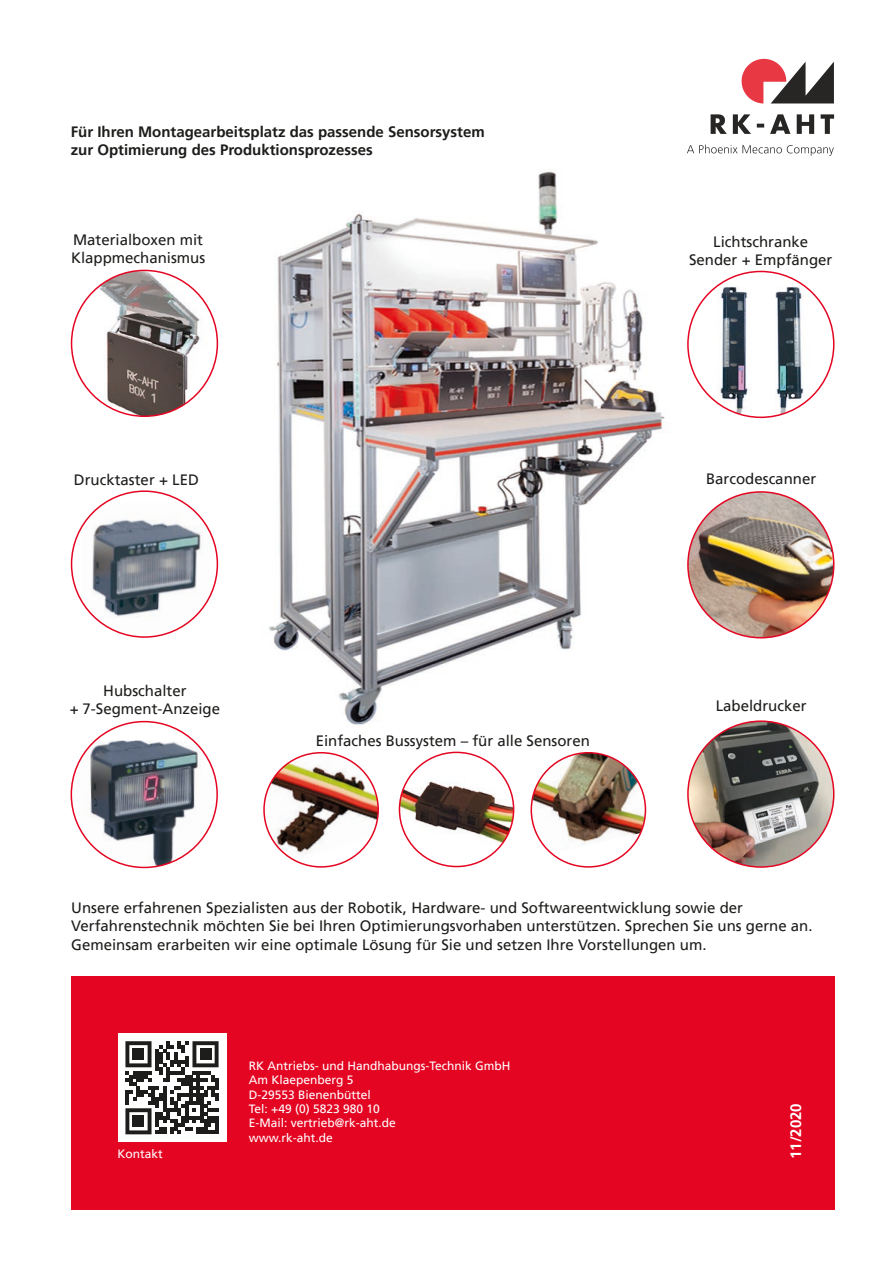
<style>
.page{position:relative;width:893px;height:1263px;background:#fff}
.page>*{position:absolute;margin:0;border:0;box-sizing:border-box;transform-origin:0 0}
.t1{font:15px/18px "Frutiger LT Pro";color:#1d1d1b}
.t2{font:700 15px/18px "Frutiger LT Pro";color:#1d1d1b}
.t3{font:700 15px "Frutiger LT Pro";color:#fff}
.t4{font:12px/14.4px "Frutiger LT Pro";color:#fff}
</style>
<div class="page">
<div style="left:71px;top:976px;width:763px;height:233px;background:#e40522"></div>
<div style="left:118px;top:1034px;width:108px;height:108px;background:#fff"></div>
<svg style="left:125px;top:1041px;width:94px;height:93px"></svg>
<div style="left:133px;top:1049px;width:11px;height:11px;background:#1d1d1b"></div>
<div style="left:200px;top:1049px;width:11px;height:11px;background:#1d1d1b"></div>
<div style="left:133px;top:1116px;width:11px;height:11px;background:#1d1d1b"></div>
<img style="left:71px;top:740px;width:146px;height:127px">
<img style="left:72px;top:270px;width:145px;height:146px;border-radius:73px">
<img style="left:82px;top:503px;width:128px;height:129px">
<img style="left:269px;top:171px;width:431px;height:554px">
<img style="left:264px;top:753px;width:114px;height:109px">
<div style="left:263px;top:752px;width:116px;height:116px;border:2px solid #e40522;border-radius:50%"></div>
<img style="left:399px;top:765px;width:115px;height:83px">
<div style="left:399px;top:752px;width:115px;height:115px;border:2px solid #e40522;border-radius:50%"></div>
<img style="left:531px;top:753px;width:114px;height:100px">
<div style="left:531px;top:752px;width:115px;height:116px;border:2px solid #e40522;border-radius:50%"></div>
<svg style="left:688px;top:271px;width:146px;height:146px"></svg>
<img style="left:694px;top:271px;width:130px;height:146px">
<img style="left:688px;top:492px;width:146px;height:146px;border-radius:73px">
<img style="left:688px;top:721px;width:146px;height:146px;border-radius:73px">
<svg style="left:711px;top:114px;width:123px;height:20px"></svg>
<svg style="left:742px;top:59px;width:92px;height:44px"></svg>
<svg style="left:687px;top:145px;width:147px;height:11px"></svg>
<p class="t2" style="left:71px;top:122px;width:415px">Für Ihren Montagearbeitsplatz das passende Sensorsystem zur Optimierung des Produktionsprozesses</p>
<p class="t1" style="left:71px;top:231px;width:136px">Materialboxen mit<br>Klappmechanismus</p>
<p class="t1" style="left:689px;top:233px;width:145px;text-align:center">Lichtschranke<br>Sender + Empfänger</p>
<p class="t1" style="left:74px;top:471px;width:126px">Drucktaster + LED</p>
<p class="t1" style="left:706px;top:470px;width:112px">Barcodescanner</p>
<p class="t1" style="left:70px;top:682px;width:152px;text-align:center">Hubschalter<br>+ 7-Segment-Anzeige</p>
<p class="t1" style="left:316px;top:731px;width:276px">Einfaches Bussystem – für alle Sensoren</p>
<p class="t1" style="left:716px;top:697px;width:92px">Labeldrucker</p>
<p class="t1" style="left:71px;top:899px;width:743px">Unsere erfahrenen Spezialisten aus der Robotik, Hardware- und Softwareentwicklung sowie der<br>Verfahrenstechnik möchten Sie bei Ihren Optimierungsvorhaben unterstützen. Sprechen Sie uns gerne an.<br>Gemeinsam erarbeiten wir eine optimale Lösung für Sie und setzen Ihre Vorstellungen um.</p>
<p class="t4" style="left:117px;top:1147px;width:47px">Kontakt</p>
<p class="t4" style="left:249px;top:1058px;width:263px">RK Antriebs- und Handhabungs-Technik GmbH<br>Am Klaepenberg 5<br>D-29553 Bienenbüttel<br>Tel: +49 (0) 5823 980 10<br>E-Mail: vertrieb@rk-aht.de<br>www.rk-aht.de</p>
<p class="t3" style="left:787px;top:1159px;width:57px;rotate:-90deg">11/2020</p>
</div>
